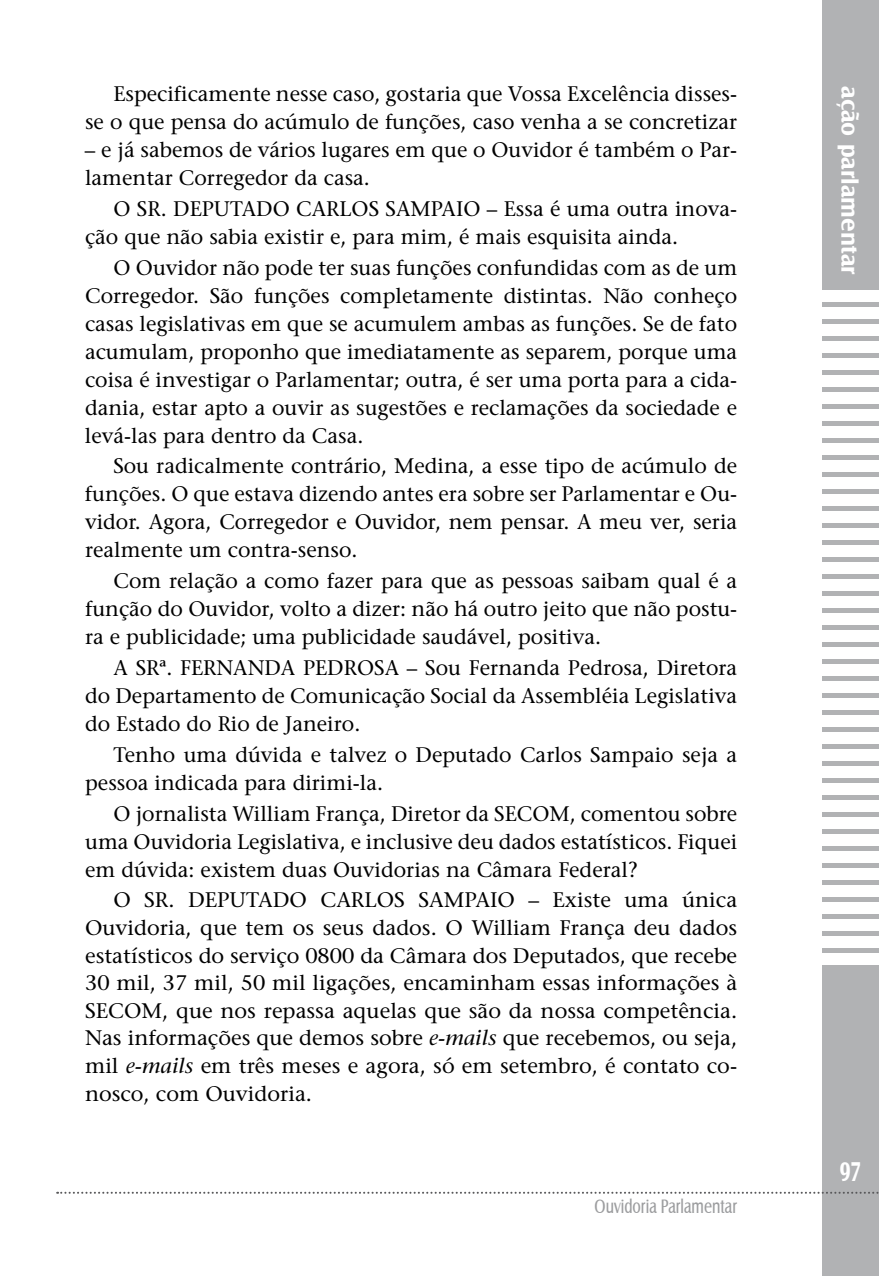
<style>
.page{position:relative;width:879px;height:1276px;background:#fff}
.page>*{position:absolute;margin:0;border:0;box-sizing:border-box;transform-origin:0 0}
.t1{font:700 28px "Castle T";color:#fff;scale:.75 1}
.t2{font:700 24px "Castle T";color:#fff}
.t3{font:21px/28px "Stone Serif";color:#000;text-align:justify}
.t4{font:20px "Castle T";color:#9c9d9f;scale:.75 1}
.s1{font-style:italic}
</style>
<div class="page">
<div style="left:822px;top:0;width:57px;height:1276px;background:#b1b2b4"></div>
<div style="left:821px;top:290px;width:58px;height:11px;background:#fff"></div>
<div style="left:821px;top:307px;width:58px;height:11px;background:#fff"></div>
<div style="left:821px;top:324px;width:58px;height:11px;background:#fff"></div>
<div style="left:821px;top:341px;width:58px;height:11px;background:#fff"></div>
<div style="left:821px;top:358px;width:58px;height:12px;background:#fff"></div>
<div style="left:821px;top:375px;width:58px;height:12px;background:#fff"></div>
<div style="left:821px;top:392px;width:58px;height:12px;background:#fff"></div>
<div style="left:821px;top:409px;width:58px;height:12px;background:#fff"></div>
<div style="left:821px;top:426px;width:58px;height:12px;background:#fff"></div>
<div style="left:821px;top:443px;width:58px;height:12px;background:#fff"></div>
<div style="left:821px;top:460px;width:58px;height:12px;background:#fff"></div>
<div style="left:821px;top:477px;width:58px;height:12px;background:#fff"></div>
<div style="left:821px;top:494px;width:58px;height:12px;background:#fff"></div>
<div style="left:821px;top:511px;width:58px;height:12px;background:#fff"></div>
<div style="left:821px;top:528px;width:58px;height:12px;background:#fff"></div>
<div style="left:821px;top:545px;width:58px;height:12px;background:#fff"></div>
<div style="left:821px;top:562px;width:58px;height:12px;background:#fff"></div>
<div style="left:821px;top:579px;width:58px;height:12px;background:#fff"></div>
<div style="left:821px;top:596px;width:58px;height:12px;background:#fff"></div>
<div style="left:821px;top:613px;width:58px;height:12px;background:#fff"></div>
<div style="left:821px;top:630px;width:58px;height:12px;background:#fff"></div>
<div style="left:821px;top:647px;width:58px;height:12px;background:#fff"></div>
<div style="left:821px;top:664px;width:58px;height:12px;background:#fff"></div>
<div style="left:821px;top:681px;width:58px;height:12px;background:#fff"></div>
<div style="left:821px;top:698px;width:58px;height:12px;background:#fff"></div>
<div style="left:821px;top:715px;width:58px;height:12px;background:#fff"></div>
<div style="left:821px;top:732px;width:58px;height:12px;background:#fff"></div>
<div style="left:821px;top:749px;width:58px;height:12px;background:#fff"></div>
<div style="left:821px;top:766px;width:58px;height:12px;background:#fff"></div>
<div style="left:821px;top:783px;width:58px;height:12px;background:#fff"></div>
<div style="left:821px;top:800px;width:58px;height:12px;background:#fff"></div>
<div style="left:821px;top:817px;width:58px;height:12px;background:#fff"></div>
<div style="left:821px;top:834px;width:58px;height:12px;background:#fff"></div>
<div style="left:821px;top:851px;width:58px;height:12px;background:#fff"></div>
<div style="left:821px;top:868px;width:58px;height:12px;background:#fff"></div>
<div style="left:821px;top:885px;width:58px;height:12px;background:#fff"></div>
<div style="left:821px;top:902px;width:58px;height:12px;background:#fff"></div>
<div style="left:821px;top:919px;width:58px;height:12px;background:#fff"></div>
<div style="left:821px;top:936px;width:58px;height:12px;background:#fff"></div>
<div style="left:821px;top:953px;width:58px;height:12px;background:#fff"></div>
<svg style="left:57px;top:1191px;width:822px;height:2px"></svg>
<p class="t3" style="left:85px;top:80px;width:653px;text-align:right">Especificamente nesse caso, gostaria que Vossa Excelência disses-<br>se o que pensa do acúmulo de funções, caso venha a se concretizar</p>
<p class="t3" style="left:85px;top:136px;width:654px">– e já sabemos de vários lugares em que o Ouvidor é também o Par&shy;lamentar Corregedor da casa.</p>
<p class="t3" style="left:85px;top:194px;width:653px;text-indent:28px">O SR. DEPUTADO CARLOS SAMPAIO – Essa é uma outra inova&shy;ção que não sabia existir e, para mim, é mais esquisita ainda.</p>
<p class="t3" style="left:85px;top:253px;width:654px;text-indent:28px">O Ouvidor não pode ter suas funções confundidas com as de um Corregedor. São funções completamente distintas. Não conheço casas legislativas em que se acumulem ambas as funções. Se de fato acumulam, proponho que imediatamente as separem, porque uma coisa é investigar o Parlamentar; outra, é ser uma porta para a cida&shy;dania, estar apto a ouvir as sugestões e reclamações da sociedade e levá-las para dentro da Casa.</p>
<p class="t3" style="left:85px;top:452px;width:654px;text-indent:28px">Sou radicalmente contrário, Medina, a esse tipo de acúmulo de funções. O que estava dizendo antes era sobre ser Parlamentar e Ou&shy;vidor. Agora, Corregedor e Ouvidor, nem pensar. A meu ver, seria realmente um contra-senso.</p>
<p class="t3" style="left:85px;top:567px;width:654px;text-indent:28px">Com relação a como fazer para que as pessoas saibam qual é a função do Ouvidor, volto a dizer: não há outro jeito que não postu&shy;ra e publicidade; uma publicidade saudável, positiva.</p>
<p class="t3" style="left:85px;top:654px;width:654px;text-indent:28px">A SRª. FERNANDA PEDROSA – Sou Fernanda Pedrosa, Diretora do Departamento de Comunicação Social da Assembléia Legislativa do Estado do Rio de Janeiro.</p>
<p class="t3" style="left:85px;top:741px;width:653px;text-indent:28px">Tenho uma dúvida e talvez o Deputado Carlos Sampaio seja a pessoa indicada para dirimi-la.</p>
<p class="t3" style="left:85px;top:799px;width:654px;text-indent:28px">O jornalista William França, Diretor da SECOM, comentou sobre uma Ouvidoria Legislativa, e inclusive deu dados estatísticos. Fiquei em dúvida: existem duas Ouvidorias na Câmara Federal?</p>
<p class="t3" style="left:85px;top:886px;width:654px;text-indent:28px">O SR. DEPUTADO CARLOS SAMPAIO – Existe uma única Ouvidoria, que tem os seus dados. O William França deu dados estatísticos do serviço 0800 da Câmara dos Deputados, que recebe 30 mil, 37 mil, 50 mil ligações, encaminham essas informações à SECOM, que nos repassa aquelas que são da nossa competência.<br>Nas informações que demos sobre <span class="s1">e-mails</span> que recebemos, ou seja, mil <span class="s1">e-mails</span> em três meses e agora, só em setembro, é contato co&shy;nosco, com Ouvidoria.</p>
<p class="t4" style="left:594px;top:1195px;width:192px">Ouvidoria Parlamentar</p>
<p class="t2" style="left:863px;top:86px;width:190px;rotate:90deg">ação parlamentar</p>
<h1 class="t1" style="left:839px;top:1155px;width:15px">97</h1>
</div>
